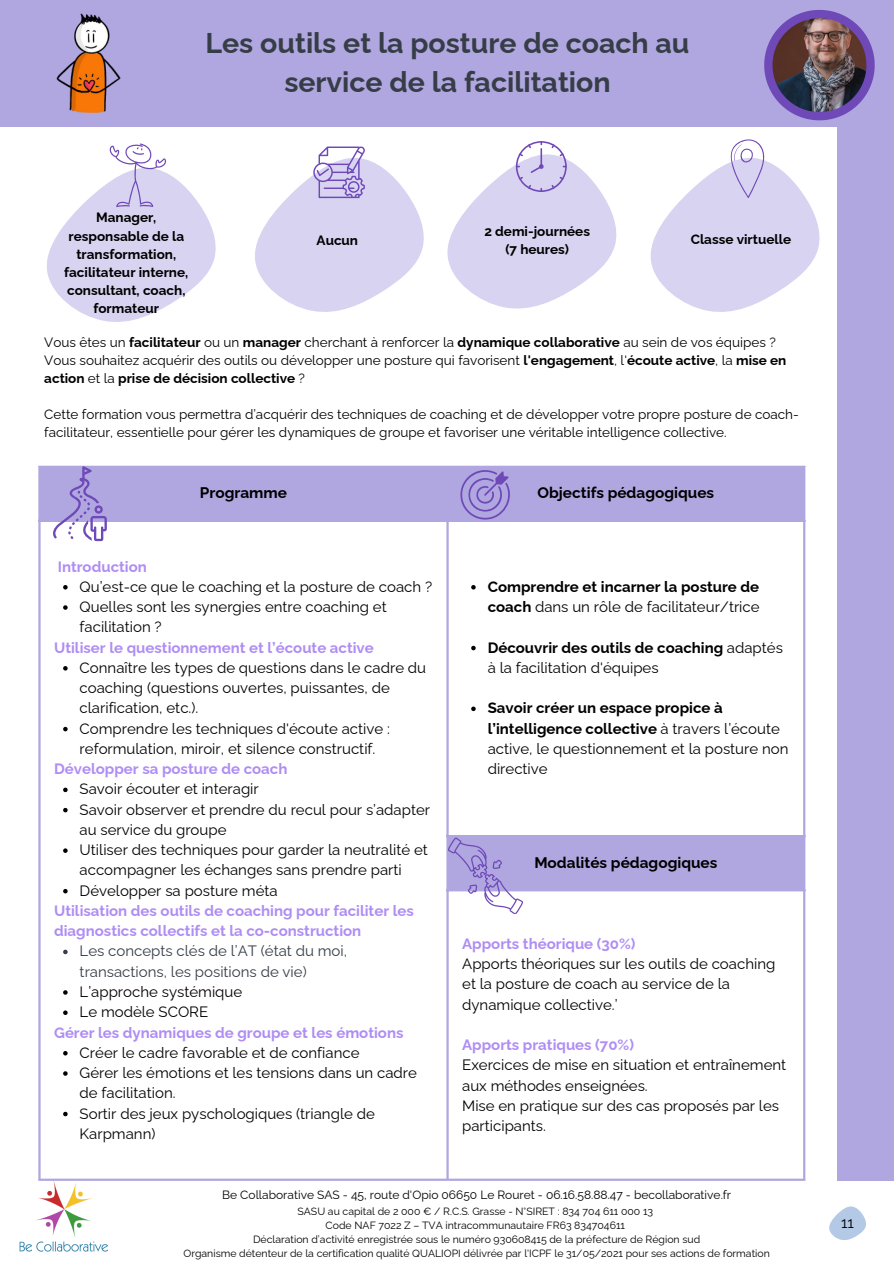
<style>
.page{position:relative;width:894px;height:1264px;background:#fff}
.page>*{position:absolute;margin:0;border:0;box-sizing:border-box;transform-origin:0 0}
.t1{font:700 28.5px/39.3px "Raleway";color:#363d46;text-align:center}
.t2{font:700 15.3px "Raleway";color:#000}
.t3{font:15px/20.2px "Raleway";color:#000}
.t4{font:700 15px/20.2px "Raleway";color:#af8df4}
.t5{font:700 15px/20.2px "Raleway";color:#000}
.t6{font:15px/20.2px "Raleway";color:#363d46}
.t7{font:13.5px/18px "Raleway";color:#000}
.t8{font:700 13.5px/18px "Raleway";color:#000;text-align:center}
.t9{font:12px "Raleway";color:#000}
.t10{font:10.5px "Raleway";color:#000}
.s1{font-weight:700}
.s2{font-weight:400}
</style>
<div class="page">
<div style="left:836px;top:0;width:57px;height:1180px;background:#b0a7e1"></div>
<svg style="left:41px;top:468px;width:761px;height:421px"></svg>
<svg style="left:63px;top:585px;width:5px;height:4px"></svg>
<svg style="left:63px;top:605px;width:5px;height:4px"></svg>
<svg style="left:63px;top:666px;width:5px;height:4px"></svg>
<svg style="left:63px;top:726px;width:5px;height:5px"></svg>
<svg style="left:63px;top:787px;width:5px;height:5px"></svg>
<svg style="left:63px;top:807px;width:5px;height:5px"></svg>
<svg style="left:63px;top:848px;width:5px;height:4px"></svg>
<svg style="left:63px;top:888px;width:5px;height:5px"></svg>
<svg style="left:63px;top:949px;width:5px;height:5px"></svg>
<svg style="left:63px;top:990px;width:5px;height:4px"></svg>
<svg style="left:63px;top:1010px;width:5px;height:4px"></svg>
<svg style="left:63px;top:1051px;width:5px;height:4px"></svg>
<svg style="left:63px;top:1071px;width:5px;height:4px"></svg>
<svg style="left:63px;top:1111px;width:5px;height:5px"></svg>
<svg style="left:471px;top:585px;width:4px;height:4px"></svg>
<svg style="left:471px;top:645px;width:4px;height:5px"></svg>
<svg style="left:471px;top:706px;width:4px;height:5px"></svg>
<hr style="left:38px;top:468px;width:3px;height:710px;background:#b0a7e1">
<hr style="left:446px;top:468px;width:2px;height:710px;background:#b0a7e1">
<hr style="left:802px;top:468px;width:3px;height:710px;background:#b0a7e1">
<hr style="left:38px;top:465px;width:767px;height:3px;background:#b0a7e1">
<hr style="left:38px;top:519px;width:767px;height:3px;background:#b0a7e1">
<hr style="left:446px;top:835px;width:359px;height:2px;background:#b0a7e1">
<hr style="left:446px;top:889px;width:359px;height:2px;background:#b0a7e1">
<hr style="left:38px;top:1178px;width:767px;height:2px;background:#b0a7e1">
<div style="left:0;top:0;width:836px;height:126px;background:#b0a7e1"></div>
<svg style="left:47px;top:143px;width:169px;height:179px"></svg>
<svg style="left:650px;top:139px;width:169px;height:173px"></svg>
<svg style="left:255px;top:146px;width:169px;height:166px"></svg>
<svg style="left:51px;top:466px;width:56px;height:75px"></svg>
<svg style="left:460px;top:468px;width:55px;height:52px;background:#a192d8"></svg>
<svg style="left:764px;top:10px;width:110px;height:110px"></svg>
<svg style="left:448px;top:837px;width:75px;height:76px"></svg>
<svg style="left:447px;top:141px;width:169px;height:168px"></svg>
<svg style="left:829px;top:1206px;width:36px;height:34px"></svg>
<img style="left:772px;top:18px;width:94px;height:94px;border-radius:50%">
<img style="left:19px;top:1180px;width:96px;height:72px">
<img style="left:56px;top:13px;width:65px;height:100px">
<p class="t1" style="left:205px;top:23px;width:485px">Les outils et la posture de coach au service de la facilitation</p>
<p class="t8" style="left:64px;top:209px;width:125px">Manager, responsable de la transformation, facilitateur interne, consultant, coach, formateur</p>
<p class="t8" style="left:484px;top:223px;width:107px">2 demi-journées (7 heures)</p>
<p class="t8" style="left:316px;top:232px;width:43px">Aucun</p>
<p class="t8" style="left:690px;top:230px;width:102px">Classe virtuelle</p>
<p class="t7" style="left:44px;top:333px;width:743px">Vous êtes un <span class="s1">facilitateur</span> ou un <span class="s1">manager</span> cherchant à renforcer la <span class="s1">dynamique collaborative</span> au sein de vos équipes ?<br>Vous souhaitez acquérir des outils ou développer une posture qui favorisent <span class="s1">l'engagement</span>, l'<span class="s1">écoute active</span>, la <span class="s1">mise en action</span> et la <span class="s1">prise de décision collective</span> ?</p>
<p class="t7" style="left:44px;top:405px;width:755px">Cette formation vous permettra d’acquérir des techniques de coaching et de développer votre propre posture de coach&shy;facilitateur, essentielle pour gérer les dynamiques de groupe et favoriser une véritable intelligence collective.</p>
<p class="t2" style="left:200px;top:484px;width:89px">Programme</p>
<h1 class="t2" style="left:537px;top:484px;width:178px">Objectifs pédagogiques</h1>
<p class="t4" style="left:58px;top:556px;width:91px">Introduction</p>
<p class="t3" style="left:80px;top:576px;width:354px">Qu’est-ce que le coaching et la posture de coach ?</p>
<p class="t3" style="left:80px;top:596px;width:308px">Quelles sont les synergies entre coaching et facilitation ?</p>
<p class="t4" style="left:54px;top:637px;width:321px">Utiliser le questionnement et l’écoute active</p>
<p class="t3" style="left:80px;top:657px;width:348px">Connaître les types de questions dans le cadre du coaching (questions ouvertes, puissantes, de clarification, etc.).</p>
<p class="t3" style="left:80px;top:718px;width:311px">Comprendre les techniques d'écoute active : reformulation, miroir, et silence constructif.</p>
<p class="t4" style="left:54px;top:758px;width:235px">Développer sa posture de coach</p>
<h2 class="t3" style="left:80px;top:779px;width:181px">Savoir écouter et interagir</h2>
<p class="t3" style="left:80px;top:799px;width:352px">Savoir observer et prendre du recul pour s’adapter au service du groupe</p>
<h2 class="t3" style="left:80px;top:839px;width:349px">Utiliser des techniques pour garder la neutralité et accompagner les échanges sans prendre parti</h2>
<p class="t3" style="left:80px;top:880px;width:199px">Développer sa posture méta</p>
<h2 class="t4" style="left:54px;top:900px;width:361px">Utilisation des outils de coaching pour faciliter les diagnostics collectifs et la co-construction</h2>
<p class="t6" style="left:80px;top:941px;width:269px">Les concepts clés de l’AT (état du moi, transactions, les positions de vie)</p>
<h2 class="t3" style="left:80px;top:981px;width:164px">L’approche systémique</h2>
<h3 class="t3" style="left:80px;top:1001px;width:130px">Le modèle SCORE</h3>
<h3 class="t4" style="left:54px;top:1022px;width:351px">Gérer les dynamiques de groupe et les émotions</h3>
<p class="t3" style="left:80px;top:1042px;width:281px">Créer le cadre favorable et de confiance</p>
<p class="t3" style="left:80px;top:1062px;width:339px">Gérer les émotions et les tensions dans un cadre de facilitation.</p>
<p class="t3" style="left:80px;top:1103px;width:296px">Sortir des jeux pyschologiques (triangle de<br>Karpmann)</p>
<p class="t5" style="left:487px;top:576px;width:273px">Comprendre et incarner la posture de coach <span class="s2">dans un rôle de facilitateur/trice</span></p>
<p class="t3" style="left:487px;top:637px;width:297px"><span class="s1">Découvrir des outils de coaching</span> adaptés à la facilitation d'équipes</p>
<p class="t3" style="left:487px;top:698px;width:302px"><span class="s1">Savoir créer un espace propice à l’intelligence collective</span> à travers l’écoute active, le questionnement et la posture non directive</p>
<p class="t2" style="left:534px;top:853px;width:184px">Modalités pédagogiques</p>
<p class="t4" style="left:462px;top:933px;width:175px">Apports théorique (30%)</p>
<p class="t3" style="left:462px;top:953px;width:314px">Apports théoriques sur les outils de coaching et la posture de coach au service de la dynamique collective.’</p>
<p class="t4" style="left:462px;top:1034px;width:173px">Apports pratiques (70%)</p>
<p class="t3" style="left:462px;top:1054px;width:325px">Exercices de mise en situation et entraînement aux méthodes enseignées.</p>
<p class="t3" style="left:462px;top:1095px;width:318px">Mise en pratique sur des cas proposés par les participants.</p>
<p class="t9" style="left:222px;top:1187px;width:510px">Be Collaborative SAS - 45, route d'Opio 06650 Le Rouret - 06.16.58.88.47 - becollaborative.fr</p>
<p class="t10" style="left:297px;top:1204px;width:357px">SASU au capital de 2 000 € / R.C.S. Grasse - N°SIRET : 834 704 611 000 13</p>
<p class="t10" style="left:325px;top:1218px;width:301px">Code NAF 7022 Z – TVA intracommunautaire FR63 834704611</p>
<p class="t10" style="left:253px;top:1232px;width:448px">Déclaration d’activité enregistrée sous le numéro 930608415 de la préfecture de Région sud</p>
<p class="t10" style="left:183px;top:1246px;width:587px">Organisme détenteur de la certification qualité QUALIOPI délivrée par l'ICPF le 31/05/2021 pour ses actions de formation</p>
<p class="t3" style="left:840px;top:1212px;width:14px">11</p>
</div>
